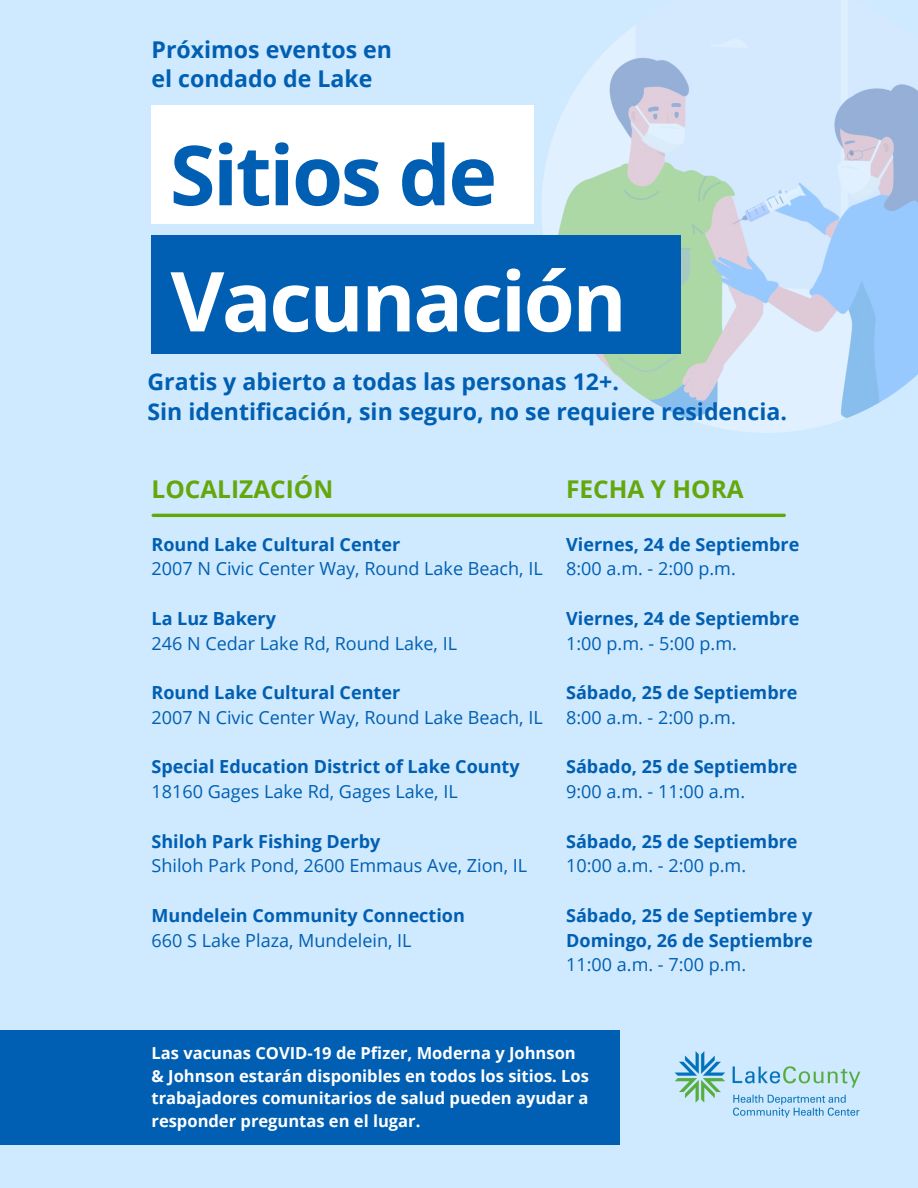
<style>
.page{position:relative;width:918px;height:1188px;background:#cfe9fe}
.page>*{position:absolute;margin:0;border:0;box-sizing:border-box;transform-origin:0 0}
.t1{font:700 82.8px "Open Sans";letter-spacing:-.03em;color:#fff}
.t2{font:700 82.8px "Open Sans";letter-spacing:-.03em;color:#005fb2}
.t3{font:700 24.45px "Open Sans";color:#64a70b}
.t4{font:700 23.1px "Open Sans";color:#005fb2}
.t5{font:18px "Open Sans";color:#005fb2}
.t6{font:700 18px "Open Sans";color:#005fb2}
.t7{font:700 16.5px/22.5px "Open Sans";color:#fff}
</style>
<div class="page">
<img style="left:541px;top:0;width:377px;height:433px">
<div style="left:152px;top:236px;width:529px;height:118px;background:#005fb2"></div>
<div style="left:152px;top:105px;width:382px;height:119px;background:#fff"></div>
<div style="left:0;top:1030px;width:619px;height:115px;background:#005fb2"></div>
<img style="left:674px;top:1051px;width:187px;height:67px">
<hr style="left:153px;top:514px;width:631px;height:3px;background:#64a70b">
<p class="t4" style="left:152px;top:33px;width:242px">Próximos eventos en</p>
<p class="t4" style="left:152px;top:63px;width:222px">el condado de Lake</p>
<p class="t2" style="left:170px;top:117px;width:329px">Sitios de</p>
<p class="t1" style="left:171px;top:243px;width:458px">Vacunación</p>
<p class="t4" style="left:148px;top:366px;width:473px">Gratis y abierto a todas las personas 12+.</p>
<p class="t4" style="left:148px;top:395px;width:641px">Sin identificación, sin seguro, no se requiere residencia.</p>
<p class="t3" style="left:152px;top:472px;width:183px">LOCALIZACIÓN</p>
<p class="t3" style="left:566px;top:472px;width:179px">FECHA Y HORA</p>
<p class="t6" style="left:152px;top:532px;width:250px">Round Lake Cultural Center</p>
<p class="t5" style="left:152px;top:556px;width:393px">2007 N Civic Center Way, Round Lake Beach, IL</p>
<p class="t6" style="left:152px;top:606px;width:126px">La Luz Bakery</p>
<p class="t5" style="left:152px;top:631px;width:307px">246 N Cedar Lake Rd, Round Lake, IL</p>
<p class="t6" style="left:152px;top:680px;width:250px">Round Lake Cultural Center</p>
<p class="t5" style="left:152px;top:705px;width:393px">2007 N Civic Center Way, Round Lake Beach, IL</p>
<p class="t6" style="left:152px;top:754px;width:370px">Special Education District of Lake County</p>
<p class="t5" style="left:152px;top:779px;width:308px">18160 Gages Lake Rd, Gages Lake, IL</p>
<p class="t6" style="left:152px;top:829px;width:230px">Shiloh Park Fishing Derby</p>
<p class="t5" style="left:152px;top:853px;width:377px">Shiloh Park Pond, 2600 Emmaus Ave, Zion, IL</p>
<p class="t6" style="left:152px;top:903px;width:315px">Mundelein Community Connection</p>
<p class="t5" style="left:152px;top:928px;width:262px">660 S Lake Plaza, Mundelein, IL</p>
<p class="t6" style="left:566px;top:532px;width:235px">Viernes, 24 de Septiembre</p>
<p class="t5" style="left:566px;top:556px;width:171px">8:00 a.m. - 2:00 p.m.</p>
<p class="t6" style="left:566px;top:606px;width:235px">Viernes, 24 de Septiembre</p>
<p class="t5" style="left:566px;top:631px;width:172px">1:00 p.m. - 5:00 p.m.</p>
<p class="t6" style="left:566px;top:680px;width:233px">Sábado, 25 de Septiembre</p>
<p class="t5" style="left:566px;top:705px;width:171px">8:00 a.m. - 2:00 p.m.</p>
<p class="t6" style="left:566px;top:754px;width:233px">Sábado, 25 de Septiembre</p>
<p class="t5" style="left:566px;top:779px;width:180px">9:00 a.m. - 11:00 a.m.</p>
<p class="t6" style="left:566px;top:829px;width:233px">Sábado, 25 de Septiembre</p>
<p class="t5" style="left:566px;top:853px;width:181px">10:00 a.m. - 2:00 p.m.</p>
<p class="t6" style="left:566px;top:903px;width:248px">Sábado, 25 de Septiembre y</p>
<p class="t6" style="left:566px;top:928px;width:248px">Domingo, 26 de Septiembre</p>
<p class="t5" style="left:566px;top:952px;width:181px">11:00 a.m. - 7:00 p.m.</p>
<p class="t7" style="left:152px;top:1041px;width:439px">Las vacunas COVID-19 de Pfizer, Moderna y Johnson &amp; Johnson estarán disponibles en todos los sitios. Los trabajadores comunitarios de salud pueden ayudar a responder preguntas en el lugar.</p>
</div>
